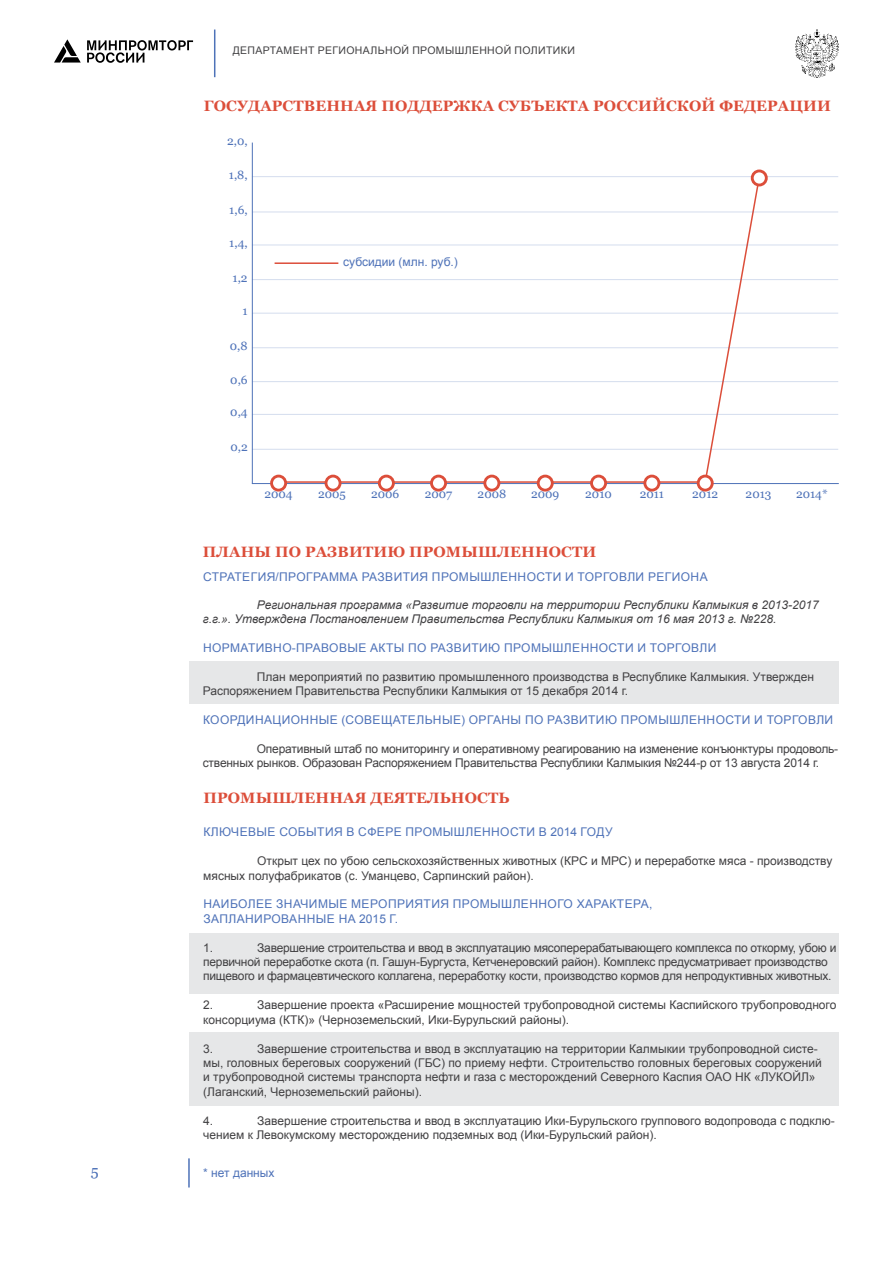
<style>
.page{position:relative;width:893px;height:1263px;background:#fff}
.page>*{position:absolute;margin:0;border:0;box-sizing:border-box;transform-origin:0 0}
.t1{font:700 15px "Georgia";letter-spacing:.01em;color:#dc4e3a}
.t2{font:15px "Georgia";color:#4e72b8}
.t3{font:12px/14.4px "Arial";color:#414042}
.t4{font:12px/14.4px "Arial";letter-spacing:.035em;color:#4e72b8}
.t5{font:12px/14.4px "Arial";letter-spacing:-.02em;color:#414042}
.t6{font:italic 12px/14.4px "Arial";color:#414042}
.t7{font:12px "Georgia";color:#4e72b8}
.t8{font:10.5px "Arial";letter-spacing:.035em;color:#414042}
</style>
<div class="page">
<svg style="left:277px;top:177px;width:484px;height:306px"></svg>
<hr style="left:188px;top:1158px;width:2px;height:29px;background:#4e72b8">
<hr style="left:252px;top:212px;width:586px;height:1px;background:#4e72b8">
<hr style="left:252px;top:245px;width:586px;height:1px;background:#4e72b8">
<hr style="left:252px;top:414px;width:586px;height:1px;background:#4e72b8">
<hr style="left:252px;top:381px;width:586px;height:1px;background:#4e72b8">
<hr style="left:252px;top:347px;width:586px;height:1px;background:#4e72b8">
<hr style="left:252px;top:449px;width:586px;height:1px;background:#4e72b8">
<hr style="left:252px;top:313px;width:586px;height:1px;background:#4e72b8">
<hr style="left:252px;top:279px;width:586px;height:1px;background:#4e72b8">
<hr style="left:252px;top:176px;width:586px;height:1px;background:#4e72b8">
<hr style="left:252px;top:483px;width:587px;height:1px;background:#4e72b8">
<hr style="left:252px;top:143px;width:1px;height:341px;background:#4e72b8">
<div style="left:698px;top:476px;width:14px;height:14px;background:#fff;border-radius:50%"></div>
<div style="left:697px;top:475px;width:17px;height:17px;border:3px solid #dc4e3a;border-radius:50%"></div>
<div style="left:591px;top:476px;width:15px;height:14px;background:#fff;border-radius:50%"></div>
<div style="left:590px;top:475px;width:17px;height:17px;border:3px solid #dc4e3a;border-radius:50%"></div>
<div style="left:485px;top:476px;width:14px;height:14px;background:#fff;border-radius:50%"></div>
<div style="left:483px;top:475px;width:17px;height:17px;border:3px solid #dc4e3a;border-radius:50%"></div>
<div style="left:379px;top:476px;width:14px;height:14px;background:#fff;border-radius:50%"></div>
<div style="left:378px;top:475px;width:17px;height:17px;border:3px solid #dc4e3a;border-radius:50%"></div>
<div style="left:752px;top:171px;width:14px;height:14px;background:#fff;border-radius:50%"></div>
<div style="left:751px;top:170px;width:17px;height:16px;border:3px solid #dc4e3a;border-radius:50%"></div>
<div style="left:645px;top:476px;width:14px;height:14px;background:#fff;border-radius:50%"></div>
<div style="left:643px;top:475px;width:17px;height:17px;border:3px solid #dc4e3a;border-radius:50%"></div>
<div style="left:538px;top:476px;width:14px;height:14px;background:#fff;border-radius:50%"></div>
<div style="left:537px;top:475px;width:17px;height:17px;border:3px solid #dc4e3a;border-radius:50%"></div>
<div style="left:431px;top:476px;width:15px;height:14px;background:#fff;border-radius:50%"></div>
<div style="left:430px;top:475px;width:17px;height:17px;border:3px solid #dc4e3a;border-radius:50%"></div>
<div style="left:326px;top:476px;width:14px;height:14px;background:#fff;border-radius:50%"></div>
<div style="left:325px;top:475px;width:16px;height:17px;border:3px solid #dc4e3a;border-radius:50%"></div>
<div style="left:272px;top:476px;width:14px;height:14px;background:#fff;border-radius:50%"></div>
<div style="left:270px;top:475px;width:17px;height:17px;border:3px solid #dc4e3a;border-radius:50%"></div>
<hr style="left:275px;top:262px;width:63px;height:2px;background:#dc4e3a">
<div style="left:190px;top:661px;width:649px;height:43px;background:#e6e7e8"></div>
<div style="left:190px;top:933px;width:649px;height:61px;background:#e6e7e8"></div>
<div style="left:190px;top:1032px;width:649px;height:74px;background:#e6e7e8"></div>
<hr style="left:214px;top:30px;width:1px;height:47px;background:#4e72b8">
<svg style="left:54px;top:39px;width:27px;height:24px"></svg>
<svg style="left:87px;top:40px;width:106px;height:23px"></svg>
<img style="left:795px;top:30px;width:44px;height:47px">
<p class="t8" style="left:233px;top:43px;width:344px">департамент региональной промышленной политики</p>
<p class="t1" style="left:204px;top:96px;width:628px">Государственная поддержка субъекта Российской Федерации</p>
<p class="t7" style="left:227px;top:134px;width:22px">2,0,</p>
<p class="t7" style="left:229px;top:167px;width:20px">1,8,</p>
<p class="t7" style="left:229px;top:203px;width:20px">1,6,</p>
<p class="t7" style="left:229px;top:236px;width:20px">1,4,</p>
<p class="t7" style="left:233px;top:270px;width:17px">1,2</p>
<p class="t7" style="left:243px;top:304px;width:7px">1</p>
<p class="t7" style="left:230px;top:338px;width:19px">0,8</p>
<p class="t7" style="left:230px;top:372px;width:19px">0,6</p>
<p class="t7" style="left:230px;top:405px;width:19px">0,4</p>
<p class="t7" style="left:230px;top:440px;width:19px">0,2</p>
<p class="t4" style="left:343px;top:254px;width:116px">субсидии (млн. руб.)</p>
<p class="t7" style="left:264px;top:487px;width:30px">2004</p>
<p class="t7" style="left:318px;top:487px;width:29px">2005</p>
<p class="t7" style="left:371px;top:487px;width:30px">2006</p>
<p class="t7" style="left:425px;top:487px;width:29px">2007</p>
<p class="t7" style="left:478px;top:487px;width:30px">2008</p>
<p class="t7" style="left:531px;top:487px;width:30px">2009</p>
<p class="t7" style="left:585px;top:487px;width:28px">2010</p>
<p class="t7" style="left:640px;top:487px;width:26px">2011</p>
<p class="t7" style="left:692px;top:487px;width:27px">2012</p>
<p class="t7" style="left:746px;top:487px;width:27px">2013</p>
<p class="t7" style="left:796px;top:487px;width:33px">2014*</p>
<p class="t1" style="left:203px;top:542px;width:395px">Планы по развитию промышленности</p>
<p class="t4" style="left:203px;top:569px;width:506px">Стратегия/П рограмма развития промышленности и торговли региона</p>
<p class="t6" style="left:203px;top:598px;width:617px;text-indent:54px">Региональная программа «Развитие торговли на территории Республики Калмыкия в 2013-2017 г.г.». Утверждена Постановлением Правительства Республики Калмыкия от 16 мая 2013 г. №228.</p>
<p class="t4" style="left:203px;top:641px;width:515px">Нормативно-правовые акты по развитию промышленности и торговли</p>
<p class="t3" style="left:203px;top:669px;width:32px">П</p>
<p class="t3" style="left:203px;top:669px;width:613px;text-indent:63px">лан мероприятий по развитию промышленного производства в Республике Калмыкия. Утвержден<br>Распоряжением П равительства Республики Калмыкия от 15 декабря 2014 г.</p>
<p class="t4" style="left:203px;top:713px;width:632px">Координационные (совещательные) органы по развитию промышленности и торговли</p>
<p class="t3" style="left:203px;top:741px;width:33px">О</p>
<p class="t3" style="left:203px;top:741px;width:637px;text-indent:63px">перативный штаб по мониторингу и оперативному реагированию на изменение конъюнктуры продоволь&shy;ственных рынков. Образован Распоряжением П равительства Республики Калмыкия №244-р от 13 августа 2014 г.</p>
<p class="t1" style="left:203px;top:788px;width:308px">Промышленная деятельность</p>
<p class="t4" style="left:203px;top:825px;width:411px">Ключевые события в сфере промышленности в 2014 году</p>
<p class="t3" style="left:203px;top:854px;width:33px">О</p>
<p class="t3" style="left:267px;top:854px;width:306px">ткрыт цех по убою сельскохозяйственных животных (КРС</p>
<p class="t3" style="left:591px;top:854px;width:243px">и МРС) и переработке мяса - производству</p>
<p class="t3" style="left:203px;top:868px;width:332px">мясных полуфабрикатов (с. Уманцево, Сарпинский район).</p>
<p class="t4" style="left:203px;top:897px;width:450px">Наиболее значимые мероприятия промышленного характера, запланированные на 2015 г.</p>
<p class="t3" style="left:203px;top:940px;width:37px">1. З</p>
<p class="t5" style="left:203px;top:940px;width:635px;text-indent:61px">авершение строительства и ввод в эксплуатацию мясоперерабатывающего комплекса по откорму, убою и первичной переработке скота (п. Гашун-Бургуста, Кетченеровский район). Комплекс предусматривает производство пищевого и фармацевтического коллагена, переработку кости, производство кормов для непродуктивных животных.</p>
<p class="t3" style="left:203px;top:998px;width:37px">2. З</p>
<p class="t3" style="left:203px;top:998px;width:635px;text-indent:61px">авершение проекта «Расширение мощностей трубопроводной системы Каспийского трубопроводного консорциума (КТК)» (Черноземельский, И ки-Бурульский районы).</p>
<p class="t3" style="left:203px;top:1041px;width:37px">3. З</p>
<p class="t3" style="left:203px;top:1041px;width:616px;text-indent:61px">авершение строительства и ввод в эксплуатацию на территории Калмыкии трубопроводной систе&shy;мы, головных береговых сооружений (ГБС</p>
<p class="t3" style="left:203px;top:1055px;width:620px;text-indent:238px">) по приему нефти. Строительство головных береговых сооружений и трубопроводной системы транспорта нефти и газа с месторождений Северного Каспия ОАО</p>
<p class="t3" style="left:735px;top:1070px;width:35px">НК «ЛУКОЙЛ</p>
<p class="t3" style="left:809px;top:1070px;width:8px">»</p>
<p class="t3" style="left:203px;top:1084px;width:220px">(Лаганский, Черноземельский районы).</p>
<p class="t3" style="left:203px;top:1113px;width:37px">4. З</p>
<p class="t3" style="left:203px;top:1113px;width:633px;text-indent:61px">авершение строительства и ввод в эксплуатацию И ки-Бурульского группового водопровода с подклю&shy;чением к Левокумскому месторождению подземных вод (И ки-Бурульский район).</p>
<p class="t2" style="left:91px;top:1162px;width:9px">5</p>
<p class="t4" style="left:203px;top:1166px;width:73px">* нет данных</p>
</div>
